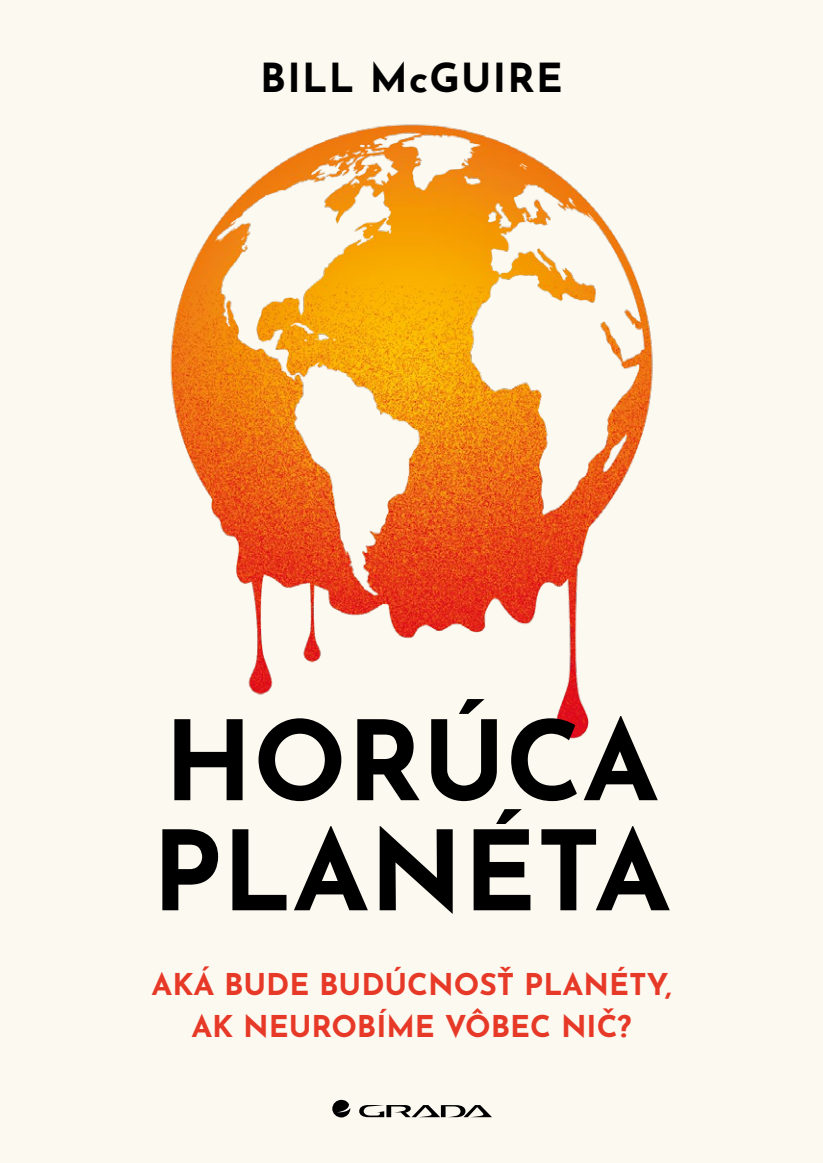
<style>
.page{position:relative;width:823px;height:1163px;background:#fff}
.page>*{position:absolute;margin:0;border:0;box-sizing:border-box;transform-origin:0 0}
.t1{font:700 110px/110px "Josefin Sans";color:#000}
.t2{font:700 40px "Josefin Sans";letter-spacing:.03em;color:#000}
.t3{font:700 30px/42px "Josefin Sans";color:#e73927;text-align:center}
</style>
<div class="page">
<div style="left:0;top:0;width:822px;height:1162px;background:#fcf9f1"></div>
<img style="left:170px;top:124px;width:483px;height:615px">
<svg style="left:332px;top:1099px;width:18px;height:18px"></svg>
<svg style="left:359px;top:1105px;width:132px;height:11px"></svg>
<h2 class="t2" style="left:260px;top:43px;width:304px">BILL McGUIRE</h2>
<h1 class="t1" style="left:152px;top:690px;width:520px">HORÚCA<br>PLANÉTA</h1>
<p class="t3" style="left:151px;top:959px;width:521px">AKÁ BUDE BUDÚCNOSŤ PLANÉTY,<br>AK NEUROBÍME VÔBEC NIČ?</p>
</div>
